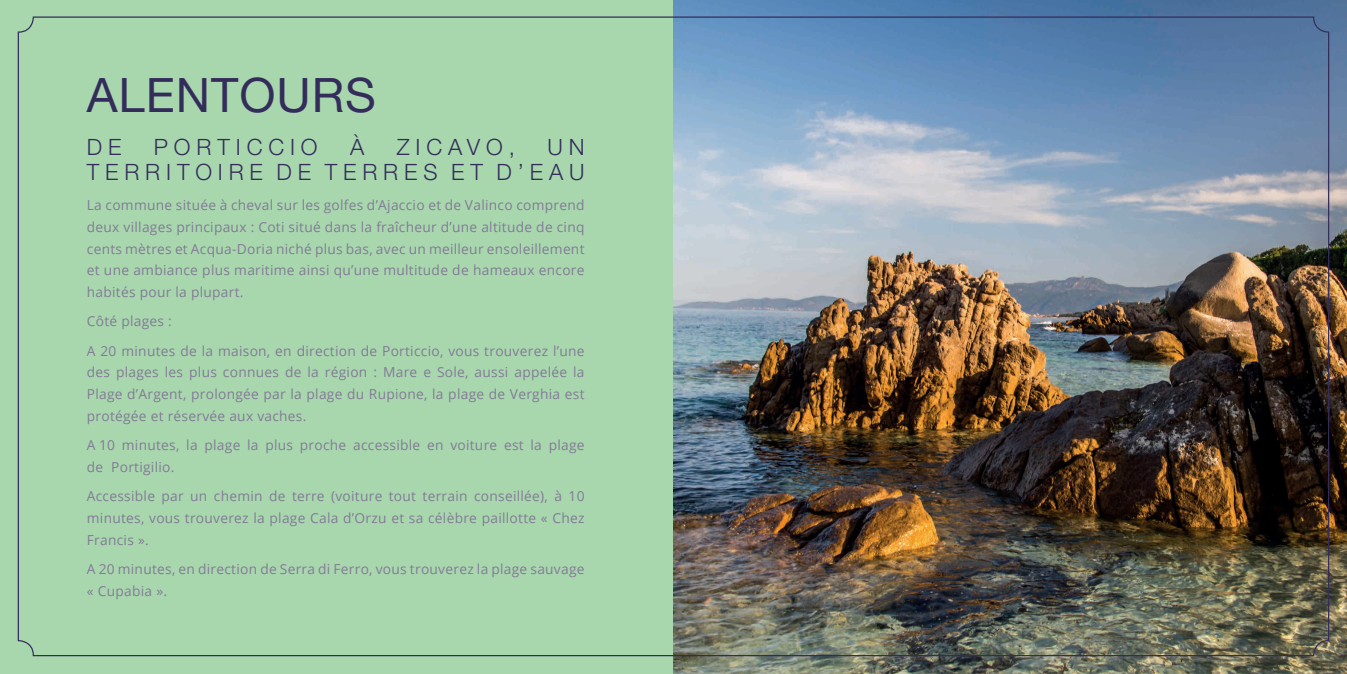
<style>
.page{position:relative;width:1347px;height:674px;background:#fff}
.page>*{position:absolute;margin:0;border:0;box-sizing:border-box;transform-origin:0 0}
.t1{font:47.5px "Helvetica Neue LT Pro";letter-spacing:.02em;color:#342d5b}
.t2{font:300 22.5px/24.4px "Helvetica Neue LT Pro";letter-spacing:.26em;color:#342d5b;text-align:right}
.t3{font:13.75px/21.8px "Open Sans";letter-spacing:.02em;color:#837a96;text-align:justify}
</style>
<div class="page">
<div style="left:0;top:0;width:1346px;height:673px;background:#a8d7ae"></div>
<img style="left:673px;top:0;width:673px;height:673px">
<h1 class="t1" style="left:87px;top:66px;width:291px">ALENTOURS</h1>
<h2 class="t2" style="left:87px;top:135px;width:36px">D E</h2>
<h2 class="t2" style="left:154px;top:135px;width:165px">PORTICCIO</h2>
<h2 class="t2" style="left:350px;top:135px;width:16px">À</h2>
<h2 class="t2" style="left:397px;top:135px;width:120px">ZICAVO,</h2>
<h2 class="t2" style="left:87px;top:135px;width:499px">U N<br>TERRITOIRE DE TERRES ET D’EAU</h2>
<p class="t3" style="left:87px;top:194px;width:499px">La commune située à cheval sur les golfes d’Ajaccio et de Valinco comprend deux villages principaux : Coti situé dans la fraîcheur d’une altitude de cinq cents mètres et Acqua-Doria niché plus bas, avec un meilleur ensoleillement et une ambiance plus maritime ainsi qu’une multitude de hameaux encore habités pour la plupart.</p>
<p class="t3" style="left:87px;top:306px;width:499px;line-height:29.2px">Côté plages :<br>A 20 minutes de la maison, en direction de Porticcio, vous trouverez l’une</p>
<p class="t3" style="left:87px;top:361px;width:499px">des plages les plus connues de la région : Mare e Sole, aussi appelée la Plage d’Argent, prolongée par la plage du Rupione, la plage de Verghia est protégée et réservée aux vaches.</p>
<p class="t3" style="left:87px;top:433px;width:499px">A 10 minutes, la plage la plus proche accessible en voiture est la plage de Portigilio.</p>
<p class="t3" style="left:87px;top:484px;width:499px">Accessible par un chemin de terre (voiture tout terrain conseillée), à 10 minutes, vous trouverez la plage Cala d’Orzu et sa célèbre paillotte « Chez Francis ».</p>
<p class="t3" style="left:87px;top:557px;width:499px">A 20 minutes, en direction de Serra di Ferro, vous trouverez la plage sauvage « Cupabia ».</p>
</div>
